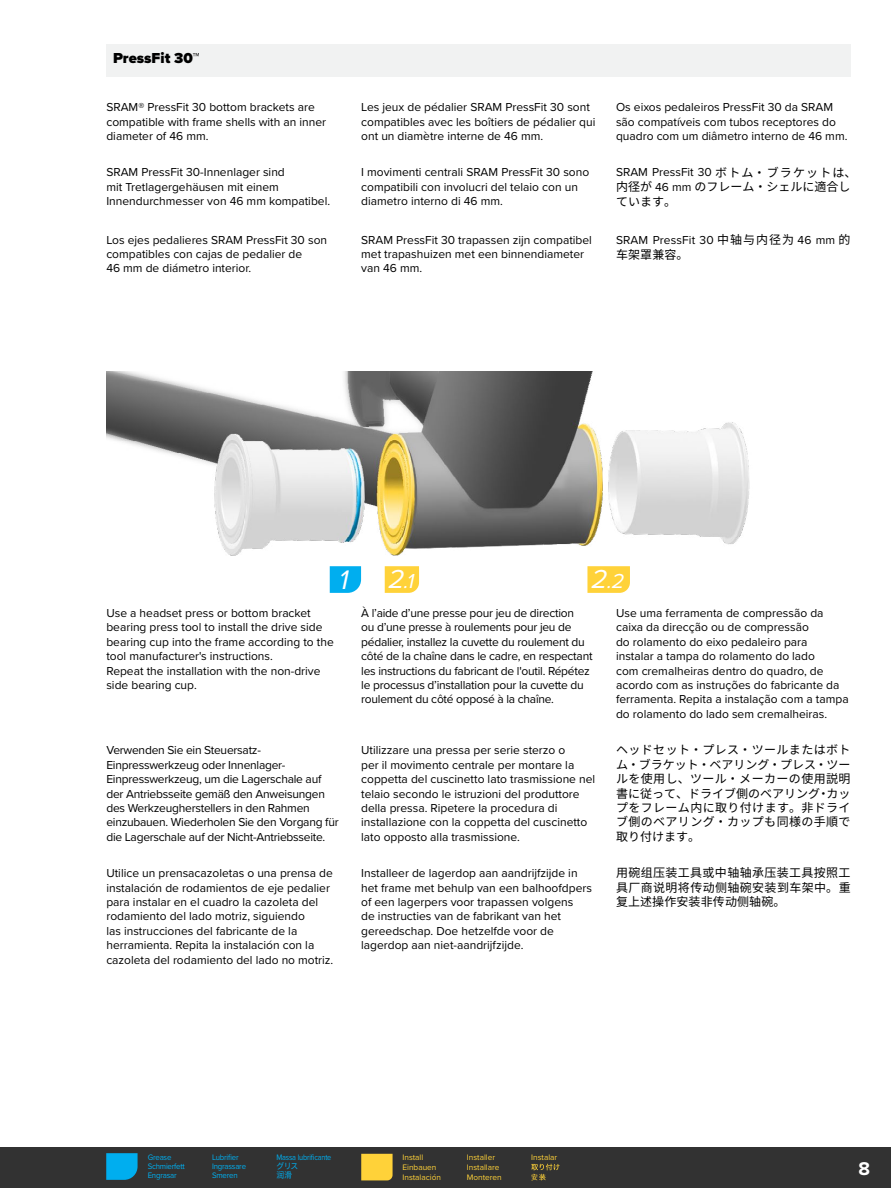
<style>
.page{position:relative;width:891px;height:1188px;background:#fff}
.page>*{position:absolute;margin:0;border:0;box-sizing:border-box;transform-origin:0 0}
.t1{font:italic 27.9px "Proxima Nova";color:#fff}
.t2{font:italic 21px "Proxima Nova";color:#fff}
.t3{font:700 19.2px "Proxima Nova";color:#fff}
.t4{font:900 15px "Proxima Nova";color:#000}
.t5{font:12px/14.4px "Proxima Nova";color:#000}
.t6{font:12px/14.4px "Proxima Nova";letter-spacing:-.02em;color:#000}
.t7{font:12px/14.4px "Noto Sans CJ Kjp";letter-spacing:.03em;color:#000;text-align:justify}
.t8{font:12px/14.4px "Noto Sans CJ Ksc";letter-spacing:.03em;color:#000;text-align:justify}
.t9{font:12px/14.4px "Noto Sans CJ Kjp";color:#000}
.t10{font:8.25px/10.1px "Proxima Nova";color:#ffd239}
.t11{font:8.25px "Proxima Nova";letter-spacing:-.025em;color:#00aeef;scale:.95 1}
.t12{font:8.25px "Proxima Nova";letter-spacing:-.025em;color:#00aeef;scale:.89 1}
.t13{font:8.25px "Noto Sans CJ Kjp";color:#00aeef;scale:.95 1}
.t14{font:8.25px "Noto Sans CJ Ksc";color:#00aeef;scale:.95 1}
.s1{font-family:"Noto Sans CJ Kjp"}
.s2{font-family:"Proxima Nova"}
.s3{font-family:"Noto Sans CJ Ksc"}
.s4{font-size:27px}
</style>
<div class="page">
<div style="left:0;top:1148px;width:891px;height:40px;background:#323232"></div>
<img style="left:106px;top:372px;width:644px;height:221px">
<svg style="left:330px;top:566px;width:31px;height:27px"></svg>
<svg style="left:361px;top:1154px;width:32px;height:26px"></svg>
<svg style="left:531px;top:1164px;width:28px;height:16px"></svg>
<svg style="left:106px;top:1153px;width:32px;height:27px"></svg>
<div style="left:106px;top:44px;width:744px;height:32px;background:#f1f2f2"></div>
<svg style="left:385px;top:566px;width:34px;height:27px"></svg>
<svg style="left:587px;top:566px;width:43px;height:27px"></svg>
<p class="t4" style="left:113px;top:47px;width:88px">PressFit 30™</p>
<p class="t5" style="left:106px;top:99px;width:221px">SRAM® PressFit 30 bottom brackets are compatible with frame shells with an inner diameter of 46 mm.</p>
<p class="t5" style="left:361px;top:99px;width:236px">Les jeux de pédalier SRAM PressFit 30 sont compatibles avec les boîtiers de pédalier qui ont un diamètre interne de 46 mm.</p>
<p class="t5" style="left:616px;top:99px;width:233px">Os eixos pedaleiros PressFit 30 da SRAM são compatíveis com tubos receptores do quadro com um diâmetro interno de 46 mm.</p>
<p class="t5" style="left:106px;top:165px;width:225px">SRAM PressFit 30-Innenlager sind<br>mit Tretlagergehäusen mit einem<br>Innendurchmesser von 46 mm kompatibel.</p>
<p class="t5" style="left:361px;top:165px;width:230px">I movimenti centrali SRAM PressFit 30 sono compatibili con involucri del telaio con un diametro interno di 46 mm.</p>
<p class="t5" style="left:616px;top:165px;width:242px">SRAM PressFit 30 <span class="s1">ボトム・ブラケットは、</span></p>
<p class="t9" style="left:616px;top:180px;width:236px">内径が <span class="s2">46 mm</span> のフレーム・シェルに適合しています。</p>
<p class="t5" style="left:106px;top:232px;width:222px">Los ejes pedalieres SRAM PressFit 30 son compatibles con cajas de pedalier de<br>46 mm de diámetro interior.</p>
<p class="t5" style="left:361px;top:232px;width:232px">SRAM PressFit 30 trapassen zijn compatibel met trapashuizen met een binnendiameter van 46 mm.</p>
<p class="t5" style="left:616px;top:232px;width:236px">SRAM PressFit 30 <span class="s3">中轴与内径为</span> 46 mm <span class="s3">的</span></p>
<p class="t8" style="left:616px;top:247px;width:74px">车架罩兼容。</p>
<h1 class="t1" style="left:338px;top:559px;width:19px">1</h1>
<h2 class="t2" style="left:387px;top:566px;width:34px"><span class="s4">2</span>.1</h2>
<h2 class="t2" style="left:590px;top:566px;width:41px"><span class="s4">2</span>.2</h2>
<p class="t5" style="left:106px;top:605px;width:229px">Use a headset press or bottom bracket bearing press tool to install the drive side bearing cup into the frame according to the tool manufacturer's instructions.<br>Repeat the installation with the non-drive side bearing cup.</p>
<p class="t6" style="left:361px;top:605px;width:233px">À l’aide d’une presse pour jeu de direction<br>ou d’une presse à roulements pour jeu de pédalier, installez la cuvette du roulement du côté de la chaîne dans le cadre, en respectant les instructions du fabricant de l'outil. Répétez le processus d’installation pour la cuvette du roulement du côté opposé à la chaîne.</p>
<p class="t5" style="left:616px;top:605px;width:234px">Use uma ferramenta de compressão da caixa da direcção ou de compressão<br>do rolamento do eixo pedaleiro para<br>instalar a tampa do rolamento do lado<br>com cremalheiras dentro do quadro, de acordo com as instruções do fabricante da ferramenta. Repita a instalação com a tampa do rolamento do lado sem cremalheiras.</p>
<p class="t6" style="left:106px;top:743px;width:234px">Verwenden Sie ein Steuersatz-Einpresswerkzeug oder Innenlager-Einpresswerkzeug, um die Lagerschale auf der Antriebsseite gemäß den Anweisungen des Werkzeugherstellers in den Rahmen einzubauen. Wiederholen Sie den Vorgang für die Lagerschale auf der Nicht-Antriebsseite.</p>
<p class="t5" style="left:361px;top:743px;width:235px">Utilizzare una pressa per serie sterzo o<br>per il movimento centrale per montare la coppetta del cuscinetto lato trasmissione nel telaio secondo le istruzioni del produttore della pressa. Ripetere la procedura di installazione con la coppetta del cuscinetto lato opposto alla trasmissione.</p>
<p class="t7" style="left:616px;top:743px;width:236px">ヘッドセット・プレス・ツールまたはボトム・ブラケット・ベアリング・プレス・ツールを使用し、ツール・メーカーの使用説明書に従って、ドライブ側のベアリング・カップをフレーム内に取り付けます。非ドライブ側のベアリング・カップも同様の手順で取り付けます。</p>
<p class="t5" style="left:106px;top:865px;width:229px">Utilice un prensacazoletas o una prensa de instalación de rodamientos de eje pedalier para instalar en el cuadro la cazoleta del rodamiento del lado motriz, siguiendo<br>las instrucciones del fabricante de la herramienta. Repita la instalación con la cazoleta del rodamiento del lado no motriz.</p>
<p class="t5" style="left:361px;top:865px;width:232px">Installeer de lagerdop aan aandrijfzijde in het frame met behulp van een balhoofdpers of een lagerpers voor trapassen volgens<br>de instructies van de fabrikant van het gereedschap. Doe hetzelfde voor de lagerdop aan niet-aandrijfzijde.</p>
<p class="t8" style="left:616px;top:866px;width:236px">用碗组压装工具或中轴轴承压装工具按照工具厂商说明将传动侧轴碗安装到车架中。重复上述操作安装非传动侧轴碗。</p>
<p class="t11" style="left:148px;top:1151px;width:27px">Grease</p>
<p class="t11" style="left:212px;top:1151px;width:30px">Lubrifier</p>
<p class="t12" style="left:276px;top:1151px;width:63px">Massa lubrificante</p>
<p class="t10" style="left:531px;top:1152px;width:28px">Instalar</p>
<p class="t11" style="left:148px;top:1160px;width:41px">Schmierfett</p>
<p class="t11" style="left:212px;top:1160px;width:37px">Ingrassare</p>
<p class="t13" style="left:276px;top:1161px;width:25px">グリス</p>
<p class="t11" style="left:148px;top:1169px;width:32px">Engrasar</p>
<p class="t11" style="left:212px;top:1169px;width:29px">Smeren</p>
<p class="t14" style="left:276px;top:1170px;width:18px">润滑</p>
<p class="t10" style="left:403px;top:1152px;width:40px">Install<br>Einbauen<br>Instalación</p>
<p class="t10" style="left:467px;top:1152px;width:36px">Installer<br>Installare<br>Monteren</p>
<h3 class="t3" style="left:859px;top:1154px;width:13px">8</h3>
</div>
